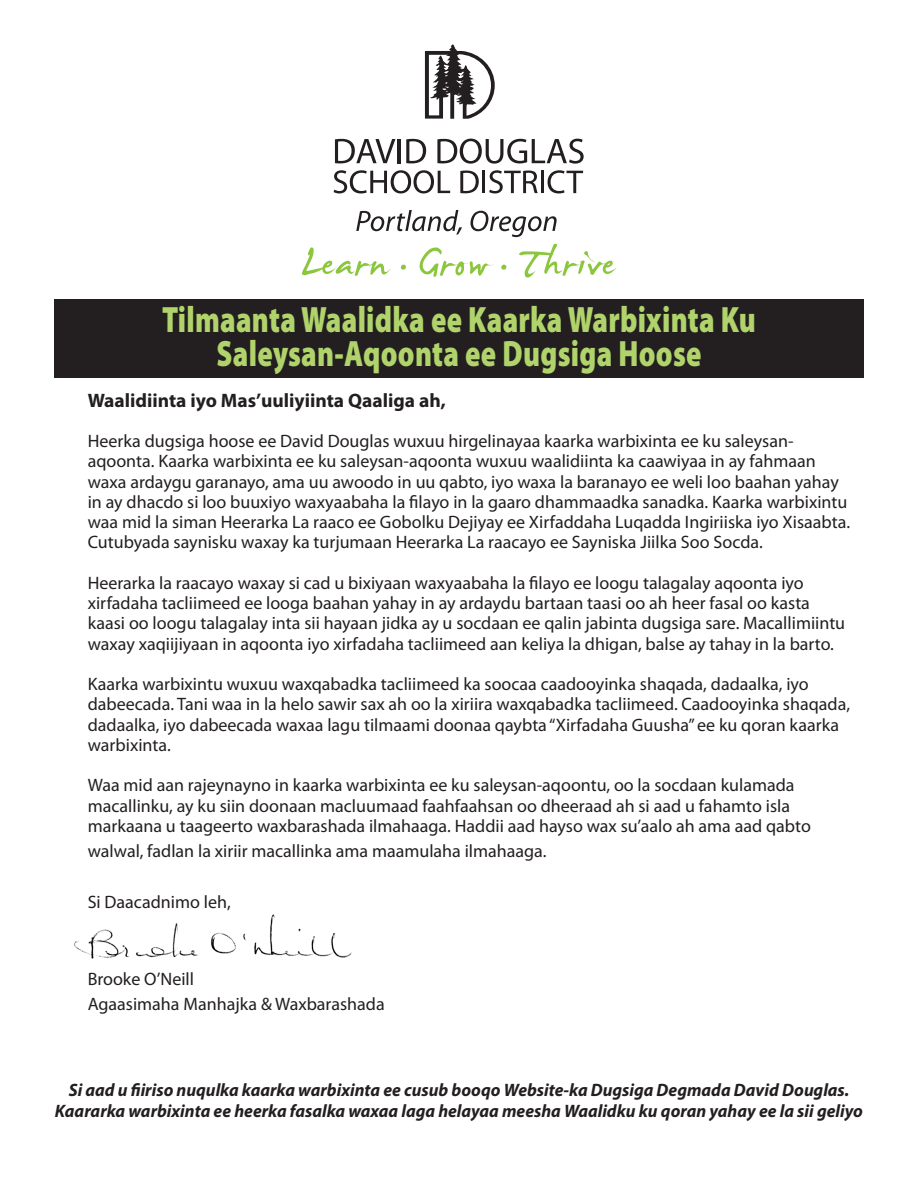
<style>
.page{position:relative;width:918px;height:1188px;background:#fff}
.page>*{position:absolute;margin:0;border:0;box-sizing:border-box;transform-origin:0 0}
.t1{font:900 36.75px "Myriad Pro";letter-spacing:.01em;color:#b0d46b;scale:.78 1}
.t2{font:700 19.5px "Myriad Pro";color:#231f20}
.t3{font:18px/20.2px "Myriad Pro";color:#231f20}
.t4{font:italic 700 18px/21px "Myriad Pro";color:#231f20;text-align:center}
</style>
<div class="page">
<svg style="left:335px;top:139px;width:60px;height:24px"></svg>
<hr style="left:398px;top:139px;width:3px;height:24px;background:#231f20">
<svg style="left:406px;top:139px;width:20px;height:24px"></svg>
<svg style="left:437px;top:139px;width:147px;height:25px"></svg>
<svg style="left:334px;top:170px;width:116px;height:23px"></svg>
<svg style="left:460px;top:171px;width:19px;height:22px"></svg>
<hr style="left:482px;top:171px;width:3px;height:22px;background:#231f20">
<svg style="left:489px;top:170px;width:49px;height:23px"></svg>
<hr style="left:541px;top:171px;width:3px;height:22px;background:#231f20">
<svg style="left:548px;top:170px;width:35px;height:23px"></svg>
<svg style="left:356px;top:210px;width:106px;height:25px"></svg>
<svg style="left:470px;top:211px;width:87px;height:26px"></svg>
<svg style="left:302px;top:247px;width:89px;height:29px"></svg>
<svg style="left:401px;top:265px;width:5px;height:5px"></svg>
<svg style="left:419px;top:247px;width:75px;height:30px"></svg>
<svg style="left:501px;top:265px;width:5px;height:5px"></svg>
<svg style="left:519px;top:244px;width:98px;height:34px"></svg>
<svg style="left:425px;top:44px;width:70px;height:75px"></svg>
<div style="left:54px;top:299px;width:810px;height:79px;background:#231f20"></div>
<img style="left:74px;top:914px;width:278px;height:45px">
<p class="t1" style="left:162px;top:295px;width:763px">Tilmaanta Waalidka ee Kaarka Warbixinta Ku</p>
<p class="t1" style="left:216px;top:329px;width:623px">Saleysan-Aqoonta ee Dugsiga Hoose</p>
<p class="t2" style="left:88px;top:387px;width:360px">Waalidiinta iyo Mas’uuliyiinta Qaaliga ah,</p>
<p class="t3" style="left:88px;top:431px;width:764px">Heerka dugsiga hoose ee David Douglas wuxuu hirgelinayaa kaarka warbixinta ee ku saleysan&shy;aqoonta. Kaarka warbixinta ee ku saleysan-aqoonta wuxuu waalidiinta ka caawiyaa in ay fahmaan waxa ardaygu garanayo, ama uu awoodo in uu qabto, iyo waxa la baranayo ee weli loo baahan yahay in ay dhacdo si loo buuxiyo waxyaabaha la filayo in la gaaro dhammaadka sanadka. Kaarka warbixintu waa mid la siman Heerarka La raaco ee Gobolku Dejiyay ee Xirfaddaha Luqadda Ingiriiska iyo Xisaabta.<br>Cutubyada saynisku waxay ka turjumaan Heerarka La raacayo ee Sayniska Jiilka Soo Socda.</p>
<p class="t3" style="left:88px;top:572px;width:759px">Heerarka la raacayo waxay si cad u bixiyaan waxyaabaha la filayo ee loogu talagalay aqoonta iyo xirfadaha tacliimeed ee looga baahan yahay in ay ardaydu bartaan taasi oo ah heer fasal oo kasta kaasi oo loogu talagalay inta sii hayaan jidka ay u socdaan ee qalin jabinta dugsiga sare. Macallimiintu waxay xaqiijiyaan in aqoonta iyo xirfadaha tacliimeed aan keliya la dhigan, balse ay tahay in la barto.</p>
<p class="t3" style="left:88px;top:674px;width:764px">Kaarka warbixintu wuxuu waxqabadka tacliimeed ka soocaa caadooyinka shaqada, dadaalka, iyo dabeecada. Tani waa in la helo sawir sax ah oo la xiriira waxqabadka tacliimeed. Caadooyinka shaqada, dadaalka, iyo dabeecada waxaa lagu tilmaami doonaa qaybta “Xirfadaha Guusha” ee ku qoran kaarka warbixinta.</p>
<p class="t3" style="left:88px;top:775px;width:725px">Waa mid aan rajeynayno in kaarka warbixinta ee ku saleysan-aqoontu, oo la socdaan kulamada macallinku, ay ku siin doonaan macluumaad faahfaahsan oo dheeraad ah si aad u fahamto isla markaana u taageerto waxbarashada ilmahaaga. Haddii aad hayso wax su’aalo ah ama aad qabto</p>
<p class="t3" style="left:88px;top:841px;width:460px">walwal, fadlan la xiriir macallinka ama maamulaha ilmahaaga.</p>
<p class="t3" style="left:88px;top:892px;width:145px">Si Daacadnimo leh,</p>
<p class="t3" style="left:88px;top:968px;width:108px">Brooke O’Neill</p>
<p class="t3" style="left:88px;top:994px;width:298px">Agaasimaha Manhajka &amp; Waxbarashada</p>
<p class="t4" style="left:55px;top:1079px;width:810px">Si aad u fiiriso nuqulka kaarka warbixinta ee cusub booqo Website-ka Dugsiga Degmada David Douglas.<br>Kaararka warbixinta ee heerka fasalka waxaa laga helayaa meesha Waalidku ku qoran yahay ee la sii geliyo</p>
</div>
